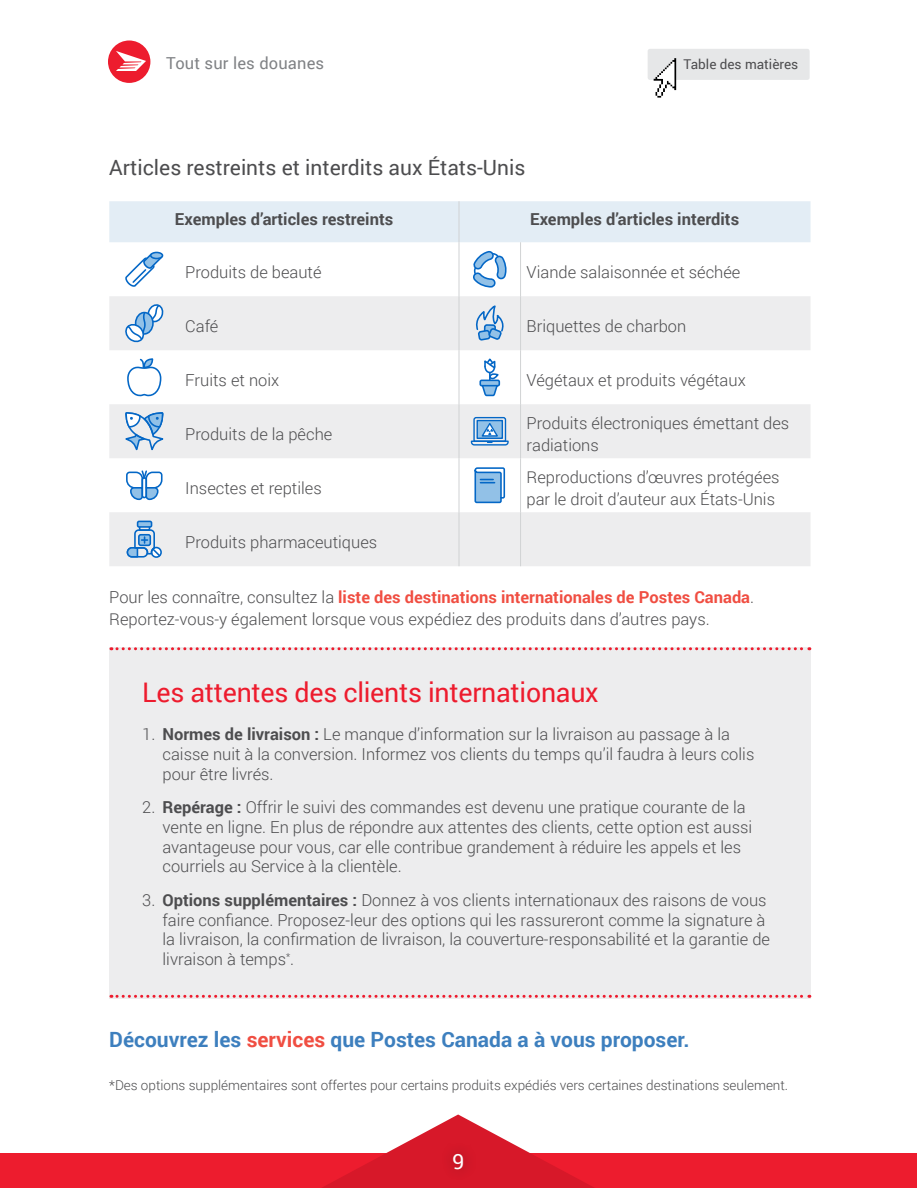
<style>
.page{position:relative;width:918px;height:1188px;background:#fff}
.page>*{position:absolute;margin:0;border:0;box-sizing:border-box;transform-origin:0 0}
.t1{font:27px "Roboto";letter-spacing:-.01em;color:#ed1c2e}
.t2{font:700 21px "Roboto";color:#3d7fbe}
.Heading_3{font:21px "Roboto";color:#4d4d4f}
.t3{font:21px "Roboto";color:#fff}
.Body_text{font:300 16.5px/19.8px "Roboto";color:#4d4d4f}
.Body_text-2{font:700 16.5px "Roboto";color:#4d4d4f}
.t4{font:16.5px "Roboto";letter-spacing:.01em;color:#808285}
.Body_text-3{font:300 13.5px "Roboto";color:#4d4d4f}
.Body_text-4{font:13.5px "Roboto";color:#4d4d4f}
.s1{font-weight:700;color:#f04e42}
.s2{font-weight:700}
.s3{color:#f04e42}
</style>
<div class="page">
<div style="left:108px;top:40px;width:42px;height:43px;background:#ed1c2e;border-radius:50%"></div>
<svg style="left:116px;top:51px;width:30px;height:20px"></svg>
<div style="left:648px;top:49px;width:162px;height:31px;background:#e6e7e8;border-radius:2px"></div>
<svg style="left:654px;top:58px;width:22px;height:40px"></svg>
<div style="left:109px;top:201px;width:702px;height:41px;background:#e3edf5"></div>
<svg style="left:109px;top:296px;width:701px;height:270px;fill:#ededee"></svg>
<hr style="left:459px;top:201px;width:1px;height:41px;background:#d1d3d4">
<hr style="left:459px;top:242px;width:1px;height:54px;background:#d1d3d4">
<hr style="left:520px;top:242px;width:1px;height:54px;background:#d1d3d4">
<hr style="left:459px;top:296px;width:1px;height:54px;background:#d1d3d4">
<hr style="left:520px;top:296px;width:1px;height:54px;background:#d1d3d4">
<hr style="left:459px;top:350px;width:1px;height:54px;background:#d1d3d4">
<hr style="left:520px;top:350px;width:1px;height:54px;background:#d1d3d4">
<hr style="left:459px;top:404px;width:1px;height:54px;background:#d1d3d4">
<hr style="left:520px;top:404px;width:1px;height:54px;background:#d1d3d4">
<hr style="left:459px;top:458px;width:1px;height:54px;background:#d1d3d4">
<hr style="left:520px;top:458px;width:1px;height:54px;background:#d1d3d4">
<hr style="left:459px;top:512px;width:1px;height:54px;background:#d1d3d4">
<hr style="left:520px;top:512px;width:1px;height:54px;background:#d1d3d4">
<svg style="left:125px;top:252px;width:38px;height:35px"></svg>
<div style="left:151px;top:252px;width:12px;height:7px;background:#92c1e7;border-radius:50%"></div>
<div style="left:150px;top:252px;width:13px;height:7px;border:2px solid #0467c6;border-radius:50%"></div>
<svg style="left:473px;top:251px;width:34px;height:37px"></svg>
<svg style="left:125px;top:304px;width:38px;height:38px"></svg>
<svg style="left:475px;top:304px;width:30px;height:38px"></svg>
<svg style="left:126px;top:358px;width:36px;height:38px"></svg>
<svg style="left:479px;top:358px;width:22px;height:38px"></svg>
<svg style="left:125px;top:412px;width:38px;height:38px"></svg>
<svg style="left:471px;top:416px;width:38px;height:30px"></svg>
<svg style="left:125px;top:469px;width:38px;height:32px"></svg>
<svg style="left:474px;top:467px;width:32px;height:37px"></svg>
<div style="left:139px;top:525px;width:11px;height:6px;border:2px solid #0467c6"></div>
<div style="left:138px;top:521px;width:14px;height:6px;background:#92c1e7"></div>
<div style="left:137px;top:521px;width:15px;height:7px;border:2px solid #0467c6"></div>
<svg style="left:126px;top:529px;width:36px;height:29px"></svg>
<div style="left:109px;top:647px;width:702px;height:351px;background:#ededee"></div>
<svg style="left:111px;top:647px;width:699px;height:3px"></svg>
<svg style="left:111px;top:995px;width:699px;height:3px"></svg>
<div style="left:0;top:1153px;width:917px;height:35px;background:#ed1c2e"></div>
<svg style="left:322px;top:1114px;width:272px;height:74px"></svg>
<div style="left:439px;top:1140px;width:38px;height:43px;background:#d51728"></div>
<p class="t4" style="left:166px;top:52px;width:160px">Tout sur les douanes</p>
<p class="Body_text-4" style="left:683px;top:55px;width:116px">Table des matières</p>
<h3 class="Heading_3" style="left:109px;top:153px;width:418px">Articles restreints et interdits aux États-Unis</h3>
<p class="Body_text-2" style="left:175px;top:207px;width:220px">Exemples d’articles restreints</p>
<p class="Body_text-2" style="left:530px;top:207px;width:211px">Exemples d’articles interdits</p>
<p class="Body_text" style="left:185px;top:262px;width:138px">Produits de beauté</p>
<p class="Body_text" style="left:527px;top:262px;width:215px">Viande salaisonnée et séchée</p>
<p class="Body_text" style="left:185px;top:316px;width:35px">Café</p>
<p class="Body_text" style="left:527px;top:316px;width:161px">Briquettes de charbon</p>
<p class="Body_text" style="left:185px;top:370px;width:95px">Fruits et noix</p>
<p class="Body_text" style="left:527px;top:370px;width:221px">Végétaux et produits végétaux</p>
<p class="Body_text" style="left:185px;top:424px;width:149px">Produits de la pêche</p>
<p class="Body_text" style="left:527px;top:411px;width:264px;line-height:22.5px">Produits électroniques émettant des radiations</p>
<p class="Body_text" style="left:185px;top:478px;width:138px">Insectes et reptiles</p>
<p class="Body_text" style="left:527px;top:465px;width:255px;line-height:22.5px">Reproductions d’œuvres protégées par le droit d’auteur aux États-Unis</p>
<p class="Body_text" style="left:185px;top:532px;width:193px">Produits pharmaceutiques</p>
<p class="Body_text" style="left:109px;top:585px;width:646px;line-height:22.5px">Pour les connaître, consultez la <span class="s1">liste des destinations internationales de Postes Canada</span>.<br>Reportez-vous-y également lorsque vous expédiez des produits dans d’autres pays.</p>
<p class="t1" style="left:142px;top:674px;width:458px">Les attentes des clients internationaux</p>
<p class="Body_text" style="left:163px;top:724px;width:593px;text-indent:-20px">1. <span class="s2">Normes de livraison :</span> Le manque d’information sur la livraison au passage à la caisse nuit à la conversion. Informez vos clients du temps qu’il faudra à leurs colis pour être livrés.</p>
<p class="Body_text" style="left:163px;top:797px;width:591px;text-indent:-20px">2. <span class="s2">Repérage :</span> Offrir le suivi des commandes est devenu une pratique courante de la vente en ligne. En plus de répondre aux attentes des clients, cette option est aussi avantageuse pour vous, car elle contribue grandement à réduire les appels et les courriels au Service à la clientèle.</p>
<p class="Body_text" style="left:163px;top:889px;width:609px;text-indent:-20px">3. <span class="s2">Options supplémentaires :</span> Donnez à vos clients internationaux des raisons de vous faire confiance. Proposez-leur des options qui les rassureront comme la signature à la livraison, la confirmation de livraison, la couverture-responsabilité et la garantie de livraison à temps<sup>*</sup>.</p>
<p class="t2" style="left:109px;top:1025px;width:582px">Découvrez les <span class="s3">services</span> que Postes Canada a à vous proposer.</p>
<p class="Body_text-3" style="left:109px;top:1075px;width:680px">*Des options supplémentaires sont offertes pour certains produits expédiés vers certaines destinations seulement.</p>
<p class="t3" style="left:452px;top:1147px;width:13px">9</p>
</div>
